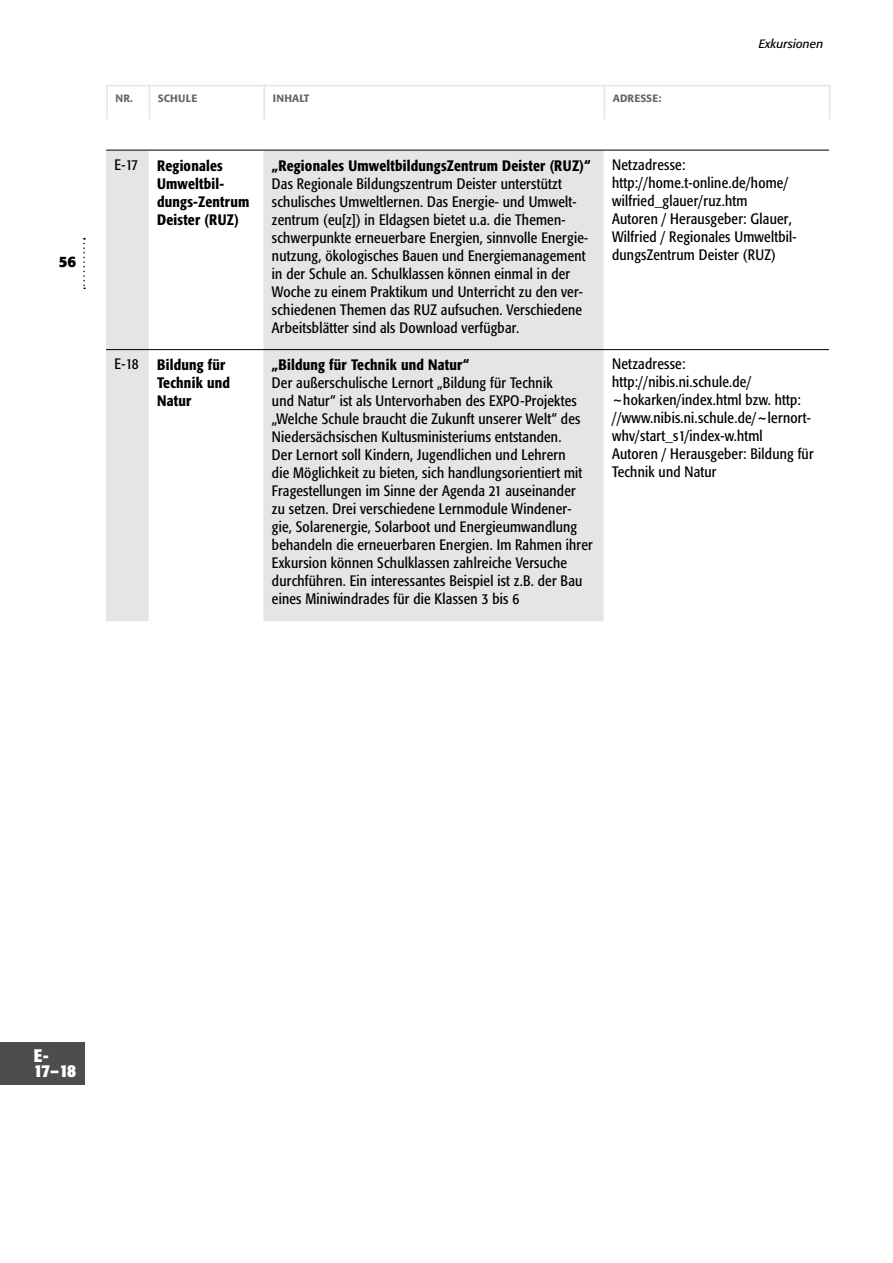
<style>
.page{position:relative;width:893px;height:1263px;background:#fff}
.page>*{position:absolute;margin:0;border:0;box-sizing:border-box;transform-origin:0 0}
.t1{font:700 condensed 18px/15px "Formata";color:#fff}
.t2{font:condensed 15px/18px "Formata";letter-spacing:.015em;color:#000}
.t3{font:500 condensed 15px/18px "Formata";letter-spacing:.015em;color:#000}
.t4{font:700 15px "Formata";color:#000}
.t5{font:italic 12px "Formata";color:#000}
.t6{font:500 10.5px "Formata";letter-spacing:.015em;color:#666}
.s1{font-weight:400}
</style>
<div class="page">
<svg style="left:83px;top:238px;width:2px;height:51px"></svg>
<div style="left:0;top:1042px;width:85px;height:42px;background:#4d4d4d"></div>
<hr style="left:106px;top:85px;width:43px;height:1px;background:#e5e5e5">
<hr style="left:106px;top:86px;width:2px;height:33px;background:#e5e5e5">
<hr style="left:150px;top:85px;width:113px;height:1px;background:#e5e5e5">
<hr style="left:149px;top:85px;width:1px;height:34px;background:#e5e5e5">
<hr style="left:265px;top:85px;width:339px;height:1px;background:#e5e5e5">
<hr style="left:263px;top:85px;width:2px;height:34px;background:#e5e5e5">
<hr style="left:605px;top:85px;width:225px;height:1px;background:#e5e5e5">
<hr style="left:604px;top:85px;width:1px;height:34px;background:#e5e5e5">
<hr style="left:829px;top:86px;width:1px;height:33px;background:#e5e5e5">
<svg style="left:106px;top:151px;width:498px;height:470px;fill:#e5e5e5"></svg>
<hr style="left:106px;top:150px;width:723px;height:1px;background:#000">
<hr style="left:106px;top:349px;width:723px;height:1px;background:#000">
<p class="t4" style="left:59px;top:255px;width:19px">56</p>
<p class="t6" style="left:115px;top:94px;width:84px">NR. SCHULE</p>
<p class="t6" style="left:273px;top:94px;width:38px">INHALT</p>
<p class="t6" style="left:613px;top:94px;width:50px">ADRESSE:</p>
<p class="t5" style="left:759px;top:38px;width:66px">Exkursionen</p>
<p class="t2" style="left:115px;top:157px;width:25px">E-17</p>
<p class="t3" style="left:157px;top:157px;width:94px">Regionales<br>Umweltbil&shy;dungs-Zentrum<br>Deister (RUZ)</p>
<p class="t3" style="left:272px;top:157px;width:320px">„Regionales UmweltbildungsZentrum Deister (RUZ)“</p>
<p class="t2" style="left:272px;top:175px;width:318px">Das Regionale Bildungszentrum Deister unterstützt schulisches Umweltlernen. Das Energie- und Umwelt&shy;zentrum (eu[z]) in Eldagsen bietet u.a. die Themen&shy;schwerpunkte erneuerbare Energien, sinnvolle Energie&shy;nutzung, ökologisches Bauen und Energiemanagement in der Schule an. Schulklassen können einmal in der Woche zu einem Praktikum und Unterricht zu den ver&shy;schiedenen Themen das RUZ aufsuchen. Verschiedene Arbeitsblätter sind als Download verfügbar.</p>
<p class="t3" style="left:157px;top:357px;width:74px;text-indent:-43px"><span class="s1">E-18</span> Bildung für<br>Technik und<br>Natur</p>
<p class="t3" style="left:272px;top:357px;width:199px">„Bildung für Technik und Natur“</p>
<p class="t2" style="left:272px;top:375px;width:323px">Der außerschulische Lernort „Bildung für Technik<br>und Natur“ ist als Untervorhaben des EXPO-Projektes „Welche Schule braucht die Zukunft unserer Welt“ des Niedersächsischen Kultusministeriums entstanden.<br>Der Lernort soll Kindern, Jugendlichen und Lehrern<br>die Möglichkeit zu bieten, sich handlungsorientiert mit Fragestellungen im Sinne der Agenda 21 auseinander<br>zu setzen. Drei verschiedene Lernmodule Windener&shy;gie, Solarenergie, Solarboot und Energieumwandlung behandeln die erneuerbaren Energien. Im Rahmen ihrer Exkursion können Schulklassen zahlreiche Versuche durchführen. Ein interessantes Beispiel ist z.B. der Bau eines Miniwindrades für die Klassen 3 bis 6</p>
<p class="t2" style="left:612px;top:157px;width:186px">Netzadresse: http://home.t-online.de/home/ wilfried_glauer/ruz.htm<br>Autoren / Herausgeber: Glauer,<br>Wilfried / Regionales Umweltbil&shy;dungsZentrum Deister (RUZ)</p>
<p class="t2" style="left:612px;top:356px;width:203px">Netzadresse: http://nibis.ni.schule.de/ ~hokarken/index.html bzw. http: //www.nibis.ni.schule.de/~lernort&shy;whv/start_s1/index-w.html<br>Autoren / Herausgeber: Bildung für<br>Technik und Natur</p>
<p class="t1" style="left:34px;top:1049px;width:44px">E-<br>17–18</p>
</div>
